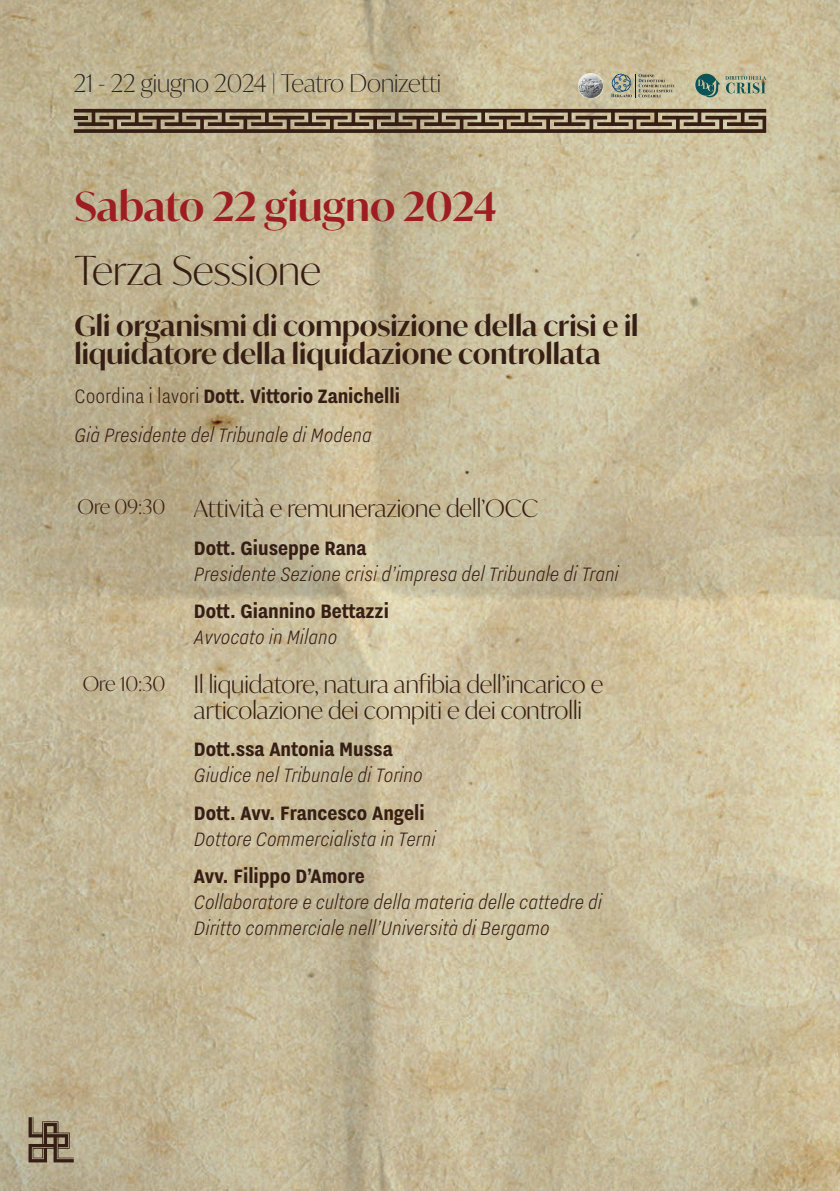
<style>
.page{position:relative;width:840px;height:1191px;background:#fff}
.page>*{position:absolute;margin:0;border:0;box-sizing:border-box;transform-origin:0 0}
.t1{font:600 40px "Ivy Mode";color:#9d1d22}
.t2{font:300 40px "Ivy Mode";color:#361e14}
.t3{font:600 28px/28px "Ivy Mode";color:#361e14}
.t4{font:100 24.4px "Ivy Mode";color:#231f20}
.t5{font:italic 300 24px/26px "Nitti Grotesk Cond";color:#361e14}
.t6{font:300 24px/26px "Ivy Mode";color:#361e14}
.t7{font:700 24px "Nitti Grotesk Cond";color:#361e14}
.t8{font:300 20px "Ivy Mode";color:#361e14}
.s1{font-style:normal}
.s2{font-weight:700;font-style:normal}
</style>
<div class="page">
<img style="left:0;top:0;width:839px;height:1191px">
<svg style="left:358px;top:250px;width:481px;height:941px;background:#cbbf9d"></svg>
<svg style="left:29px;top:1117px;width:45px;height:45px;background:#84745e"></svg>
<svg style="left:74px;top:109px;width:691px;height:24px;background:#705d4a"></svg>
<hr style="left:74px;top:116px;width:14px;height:3px;background:#361e14">
<svg style="left:725px;top:76px;width:40px;height:18px"></svg>
<svg style="left:695px;top:74px;width:24px;height:23px"></svg>
<svg style="left:610px;top:74px;width:64px;height:23px"></svg>
<img style="left:578px;top:74px;width:23px;height:23px">
<p class="t4" style="left:74px;top:67px;width:369px">21 - 22 giugno 2024 | Teatro Donizetti</p>
<h1 class="t1" style="left:74px;top:179px;width:423px">Sabato 22 giugno 2024</h1>
<h1 class="t2" style="left:74px;top:244px;width:248px">Terza Sessione</h1>
<p class="t3" style="left:74px;top:311px;width:565px">Gli organismi di composizione della crisi e il liquidatore della liquidazione controllata</p>
<p class="t5" style="left:74px;top:376px;width:327px;line-height:39.4px"><span class="s1">Coordina i lavori</span> <span class="s2">Dott. Vittorio Zanichelli<br></span>Già Presidente del Tribunale di Modena</p>
<p class="t8" style="left:78px;top:493px;width:89px">Ore 09:30</p>
<p class="t8" style="left:83px;top:670px;width:84px">Ore 10:30</p>
<p class="t6" style="left:194px;top:495px;width:346px">Attività e remunerazione dell’OCC</p>
<p class="t7" style="left:194px;top:535px;width:174px">Dott. Giuseppe Rana</p>
<p class="t5" style="left:194px;top:560px;width:426px">Presidente Sezione crisi d’impresa del Tribunale di Trani</p>
<p class="t7" style="left:194px;top:598px;width:196px">Dott. Giannino Bettazzi</p>
<p class="t5" style="left:194px;top:624px;width:145px">Avvocato in Milano</p>
<p class="t6" style="left:194px;top:670px;width:411px">Il liquidatore, natura anfibia dell’incarico e articolazione dei compiti e dei controlli</p>
<p class="t7" style="left:194px;top:736px;width:200px">Dott.ssa Antonia Mussa</p>
<p class="t5" style="left:194px;top:762px;width:230px">Giudice nel Tribunale di Torino</p>
<p class="t7" style="left:194px;top:799px;width:232px">Dott. Avv. Francesco Angeli</p>
<p class="t5" style="left:194px;top:825px;width:243px">Dottore Commercialista in Terni</p>
<p class="t7" style="left:194px;top:863px;width:172px">Avv. Filippo D’Amore</p>
<p class="t5" style="left:194px;top:888px;width:409px">Collaboratore e cultore della materia delle cattedre di<br>Diritto commerciale nell’Università di Bergamo</p>
</div>
